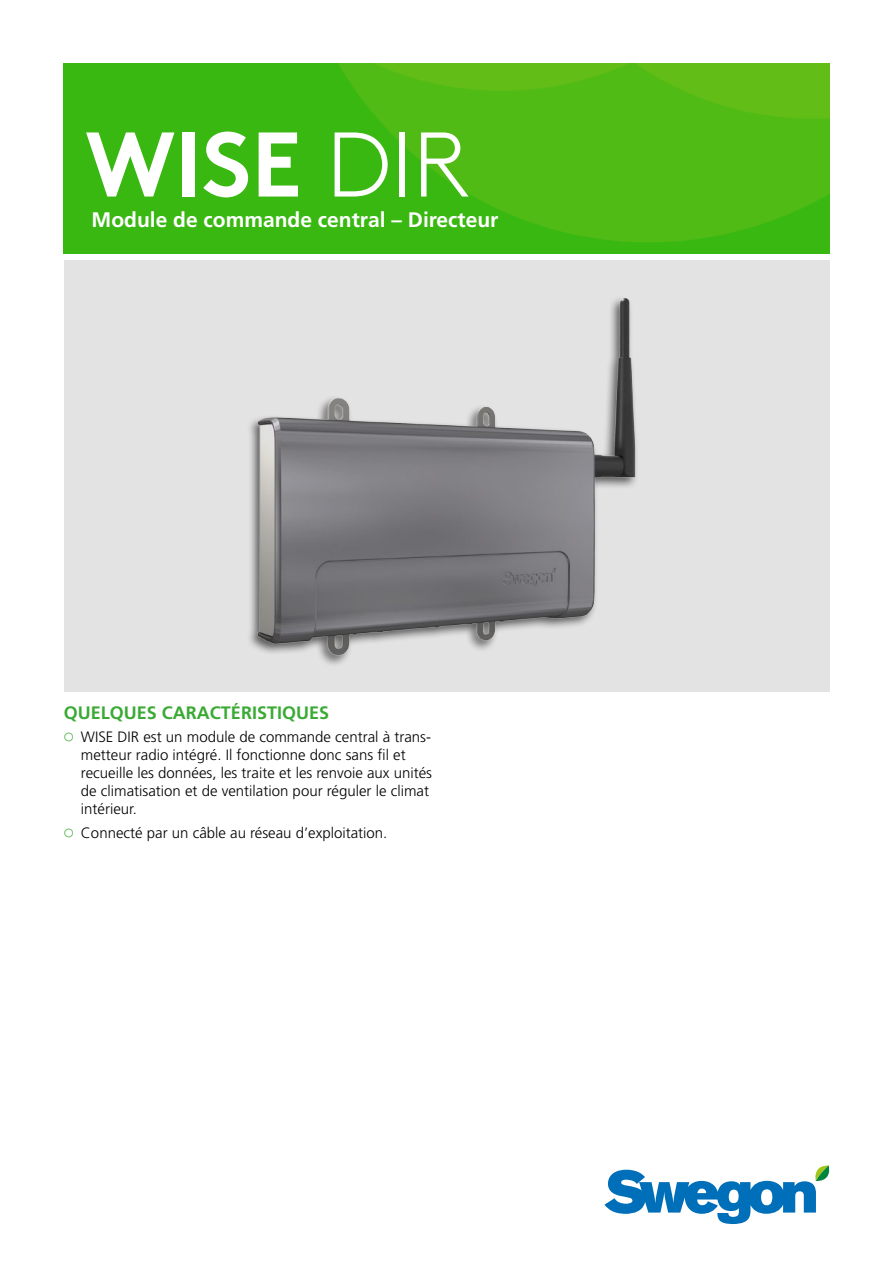
<style>
.page{position:relative;width:893px;height:1263px;background:#fff}
.page>*{position:absolute;margin:0;border:0;box-sizing:border-box;transform-origin:0 0}
.t1{font:700 91.5px "Swegon Brown";color:#fff}
.t2{font:700 21px "Frutiger CE";color:#fff}
.t3{font:700 18px "Frutiger";color:#3aaa35}
.t4{font:300 15px/18px "Frutiger CE";color:#000}
.s1{font-weight:300}
.s2{font-family:"Nimbus Rom D";font-weight:400;color:#3aaa35}
</style>
<div class="page">
<svg style="left:604px;top:1165px;width:226px;height:59px"></svg>
<img style="left:64px;top:64px;width:765px;height:189px">
<div style="left:64px;top:260px;width:765px;height:432px;background:#e3e3e3"></div>
<img style="left:199px;top:247px;width:495px;height:418px">
<h1 class="t1" style="left:85px;top:90px;width:385px">WISE <span class="s1">DIR</span></h1>
<h2 class="t2" style="left:92px;top:207px;width:408px">Module de commande central – Directeur</h2>
<p class="t3" style="left:64px;top:702px;width:267px">QUELQUES CARACTÉRISTIQUES</p>
<p class="t4" style="left:81px;top:727px;width:353px;text-indent:-17px"><span class="s2">○</span> WISE DIR est un module de commande central à trans&shy;metteur radio intégré. Il fonctionne donc sans fil et recueille les données, les traite et les renvoie aux unités de climatisation et de ventilation pour réguler le climat intérieur.</p>
<p class="t4" style="left:64px;top:824px;width:325px"><span class="s2">○</span> Connecté par un câble au réseau d’exploitation.</p>
</div>
